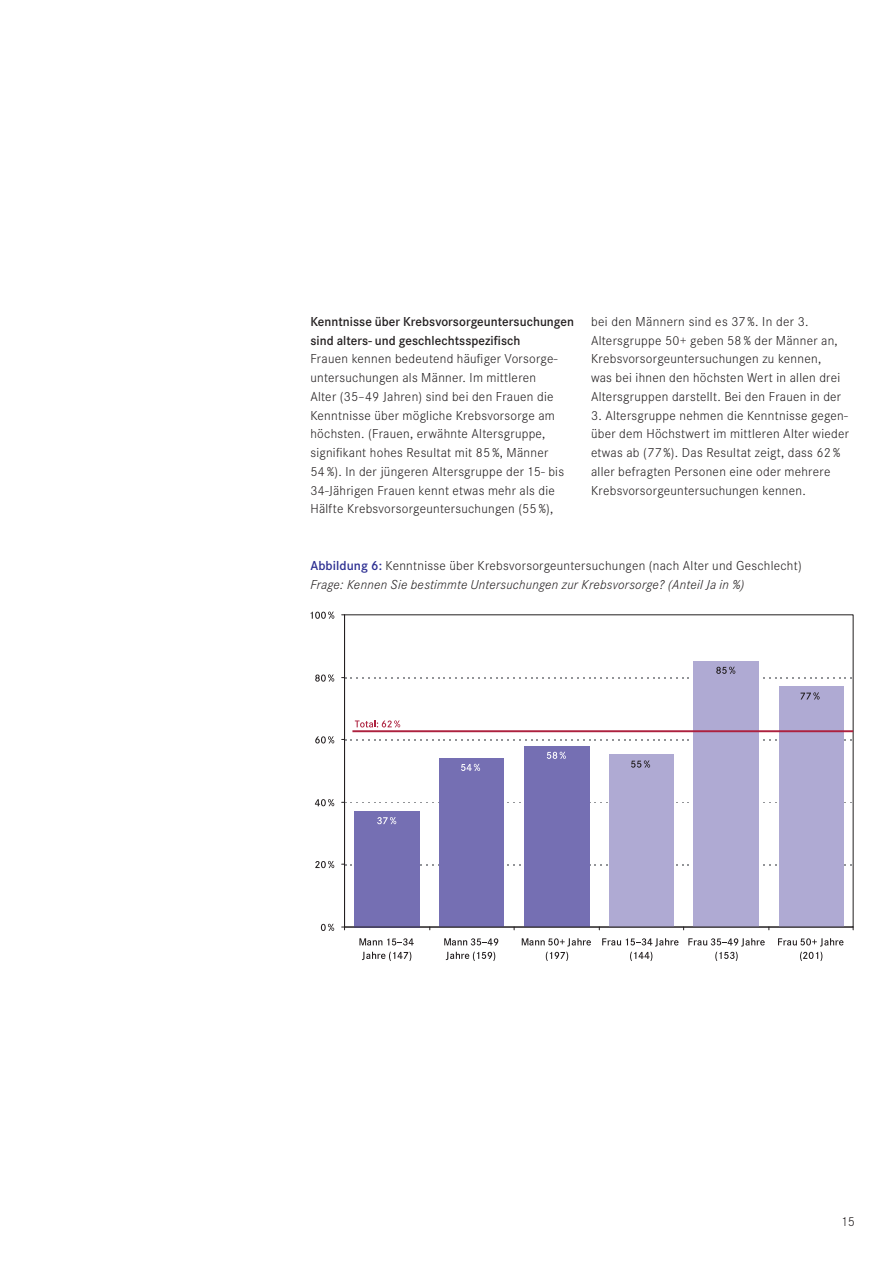
<style>
.page{position:relative;width:893px;height:1263px;background:#fff}
.page>*{position:absolute;margin:0;border:0;box-sizing:border-box;transform-origin:0 0}
.t1{font:300 13.5px/18.8px "Corporate S";letter-spacing:.02em;color:#231f20}
.t2{font:italic 300 13.5px/18.8px "Corporate S";letter-spacing:.02em;color:#231f20}
.t3{font:600 13.5px/18.8px "Corporate S";letter-spacing:.005em;color:#231f20}
.s1{font-weight:600;font-style:normal;color:#2e3092}
.s2{font-style:normal}
</style>
<div class="page">
<div style="left:354px;top:811px;width:66px;height:116px;background:#756fb3"></div>
<div style="left:439px;top:759px;width:65px;height:168px;background:#756fb3"></div>
<div style="left:524px;top:746px;width:66px;height:181px;background:#756fb3"></div>
<div style="left:609px;top:755px;width:65px;height:172px;background:#afaad3"></div>
<div style="left:693px;top:661px;width:66px;height:266px;background:#afaad3"></div>
<div style="left:778px;top:686px;width:65px;height:241px;background:#afaad3"></div>
<hr style="left:344px;top:615px;width:1px;height:312px;background:#231f20">
<svg style="left:342px;top:864px;width:510px;height:1px"></svg>
<svg style="left:342px;top:802px;width:510px;height:1px"></svg>
<svg style="left:342px;top:739px;width:510px;height:1px"></svg>
<hr style="left:345px;top:926px;width:508px;height:1px;background:#231f20">
<svg style="left:377px;top:817px;width:19px;height:7px"></svg>
<svg style="left:461px;top:764px;width:19px;height:7px"></svg>
<svg style="left:631px;top:760px;width:19px;height:8px"></svg>
<svg style="left:342px;top:667px;width:510px;height:12px"></svg>
<svg style="left:800px;top:692px;width:20px;height:7px"></svg>
<svg style="left:547px;top:752px;width:19px;height:7px"></svg>
<svg style="left:321px;top:924px;width:13px;height:7px"></svg>
<svg style="left:315px;top:861px;width:19px;height:7px"></svg>
<svg style="left:315px;top:799px;width:19px;height:7px"></svg>
<svg style="left:315px;top:736px;width:19px;height:7px"></svg>
<svg style="left:315px;top:674px;width:19px;height:8px"></svg>
<svg style="left:311px;top:611px;width:23px;height:8px"></svg>
<svg style="left:359px;top:938px;width:55px;height:7px"></svg>
<svg style="left:362px;top:952px;width:49px;height:9px"></svg>
<svg style="left:444px;top:938px;width:54px;height:7px"></svg>
<svg style="left:446px;top:952px;width:49px;height:9px"></svg>
<svg style="left:522px;top:938px;width:69px;height:8px"></svg>
<svg style="left:546px;top:952px;width:22px;height:9px"></svg>
<svg style="left:602px;top:938px;width:76px;height:8px"></svg>
<svg style="left:630px;top:952px;width:22px;height:9px"></svg>
<svg style="left:688px;top:938px;width:77px;height:8px"></svg>
<svg style="left:715px;top:952px;width:23px;height:9px"></svg>
<svg style="left:778px;top:938px;width:65px;height:8px"></svg>
<svg style="left:800px;top:952px;width:22px;height:9px"></svg>
<hr style="left:352px;top:730px;width:501px;height:2px;background:#ad213e">
<svg style="left:355px;top:720px;width:45px;height:7px"></svg>
<p class="t3" style="left:310px;top:312px;width:265px">Kenntnisse über Krebsvorsorgeuntersuchungen sind alters- und geschlechtsspezifisch</p>
<p class="t1" style="left:310px;top:350px;width:255px">Frauen kennen bedeutend häufiger Vorsorge&shy;untersuchungen als Männer. Im mittleren Alter (35–49 Jahren) sind bei den Frauen die Kenntnisse über mögliche Krebsvorsorge am höchsten. (Frauen, erwähnte Altersgruppe, signifikant hohes Resultat mit 85 %, Männer 54 %). In der jüngeren Altersgruppe der 15- bis 34-Jährigen Frauen kennt etwas mehr als die Hälfte Krebsvorsorgeuntersuchungen (55 %),</p>
<p class="t1" style="left:591px;top:312px;width:252px">bei den Männern sind es 37 %. In der 3.<br>Altersgruppe 50+ geben 58 % der Männer an, Krebsvorsorgeuntersuchungen zu kennen, was bei ihnen den höchsten Wert in allen drei Altersgruppen darstellt. Bei den Frauen in der</p>
<p class="t1" style="left:591px;top:406px;width:259px">3. Altersgruppe nehmen die Kenntnisse gegen&shy;über dem Höchstwert im mittleren Alter wieder etwas ab (77 %). Das Resultat zeigt, dass 62 % aller befragten Personen eine oder mehrere Krebsvorsorgeuntersuchungen kennen.</p>
<p class="t2" style="left:310px;top:556px;width:493px"><span class="s1">Abbildung 6:</span> <span class="s2">Kenntnisse über Krebsvorsorgeuntersuchungen (nach Alter und Geschlecht)<br></span>Frage: Kennen Sie bestimmte Untersuchungen zur Krebsvorsorge? (Anteil Ja in %)</p>
<p class="t1" style="left:841px;top:1212px;width:15px">15</p>
</div>
